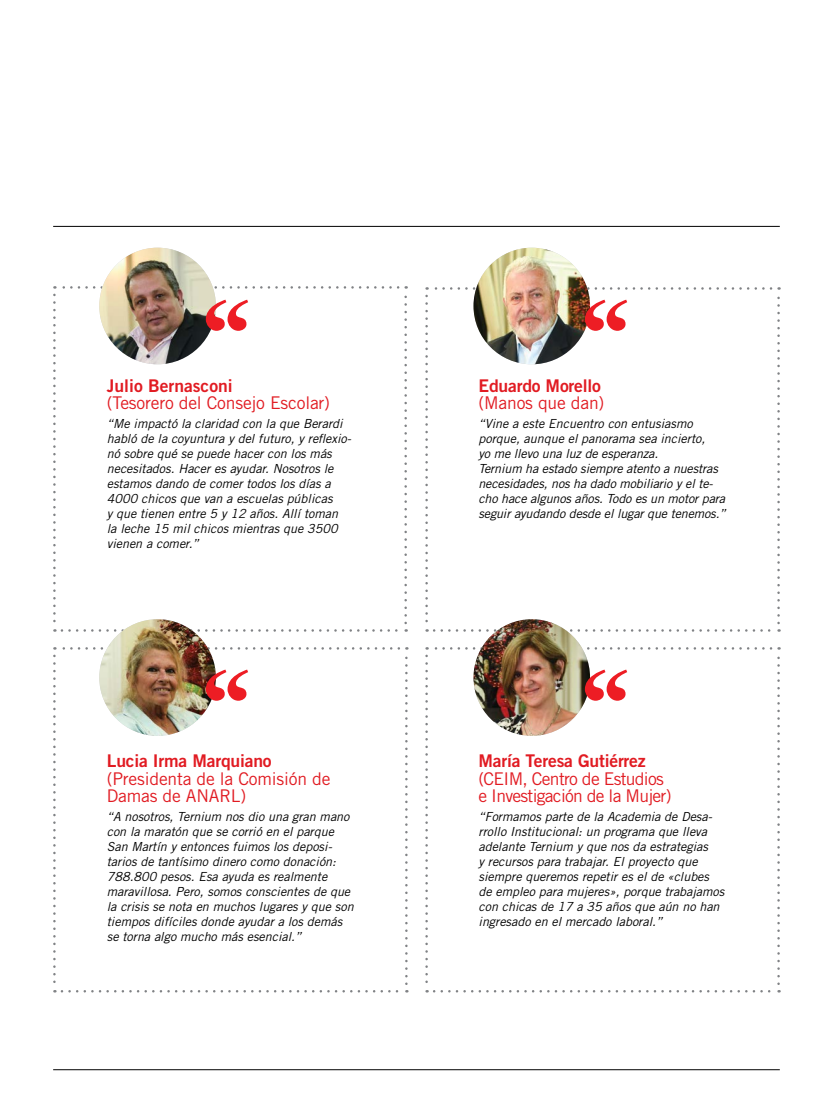
<style>
.page{position:relative;width:833px;height:1117px;background:#fff}
.page>*{position:absolute;margin:0;border:0;box-sizing:border-box;transform-origin:0 0}
.t1{font:17.5px/17.5px "Trade Gothic LT Std";letter-spacing:-.01em;color:#e11b22}
.t2{font:17.5px "Trade Gothic LT Std Bd 2";letter-spacing:-.01em;color:#e11b22}
.t3{font:17.5px/17.5px "Trade Gothic LT Std";letter-spacing:-.04em;color:#e11b22}
.t4{font:italic 12.5px/15px "Trade Gothic LT Std";color:#000}
</style>
<div class="page">
<hr style="left:53px;top:1069px;width:727px;height:1px;background:#000">
<hr style="left:53px;top:226px;width:727px;height:1px;background:#000">
<svg style="left:53px;top:295px;width:3px;height:336px"></svg>
<svg style="left:62px;top:629px;width:345px;height:2px"></svg>
<svg style="left:404px;top:286px;width:3px;height:337px"></svg>
<svg style="left:54px;top:286px;width:344px;height:2px"></svg>
<svg style="left:53px;top:655px;width:3px;height:337px"></svg>
<svg style="left:62px;top:990px;width:345px;height:2px"></svg>
<svg style="left:405px;top:647px;width:2px;height:336px"></svg>
<svg style="left:54px;top:647px;width:345px;height:2px"></svg>
<svg style="left:425px;top:296px;width:3px;height:335px"></svg>
<svg style="left:434px;top:629px;width:345px;height:2px"></svg>
<svg style="left:777px;top:287px;width:3px;height:336px"></svg>
<svg style="left:426px;top:287px;width:345px;height:3px"></svg>
<svg style="left:425px;top:655px;width:3px;height:337px"></svg>
<svg style="left:434px;top:990px;width:345px;height:2px"></svg>
<svg style="left:777px;top:647px;width:3px;height:336px"></svg>
<svg style="left:426px;top:647px;width:345px;height:2px"></svg>
<img style="left:99px;top:248px;width:117px;height:116px;border-radius:58px">
<svg style="left:206px;top:299px;width:42px;height:32px"></svg>
<img style="left:473px;top:248px;width:117px;height:116px;border-radius:58px">
<svg style="left:585px;top:299px;width:42px;height:32px"></svg>
<img style="left:473px;top:619px;width:117px;height:116px;border-radius:58px">
<svg style="left:585px;top:669px;width:42px;height:31px"></svg>
<img style="left:99px;top:619px;width:117px;height:116px;border-radius:58px">
<svg style="left:206px;top:669px;width:42px;height:31px"></svg>
<h1 class="t2" style="left:107px;top:374px;width:127px">Julio Bernasconi</h1>
<h1 class="t1" style="left:107px;top:394px;width:225px">(Tesorero del Consejo Escolar)</h1>
<p class="t4" style="left:107px;top:416px;width:246px">“Me impactó la claridad con la que Berardi habló de la coyuntura y del futuro, y reflexio&shy;nó sobre qué se puede hacer con los más necesitados. Hacer es ayudar. Nosotros le estamos dando de comer todos los días a 4000 chicos que van a escuelas públicas<br>y que tienen entre 5 y 12 años. Allí toman<br>la leche 15 mil chicos mientras que 3500 vienen a comer.”</p>
<h1 class="t2" style="left:107px;top:749px;width:166px">Lucia Irma Marquiano</h1>
<h1 class="t1" style="left:107px;top:769px;width:225px">(Presidenta de la Comisión de<br>Damas de ANARL)</h1>
<p class="t4" style="left:107px;top:808px;width:248px">“A nosotros, Ternium nos dio una gran mano con la maratón que se corrió en el parque San Martín y entonces fuimos los deposi&shy;tarios de tantísimo dinero como donación:<br>788.800 pesos. Esa ayuda es realmente maravillosa. Pero, somos conscientes de que la crisis se nota en muchos lugares y que son tiempos difíciles donde ayudar a los demás se torna algo mucho más esencial.”</p>
<h1 class="t2" style="left:478px;top:374px;width:124px">Eduardo Morello</h1>
<h1 class="t1" style="left:478px;top:394px;width:127px">(Manos que dan)</h1>
<p class="t4" style="left:478px;top:416px;width:249px">“Vine a este Encuentro con entusiasmo porque, aunque el panorama sea incierto,<br>yo me llevo una luz de esperanza.<br>Ternium ha estado siempre atento a nuestras necesidades, nos ha dado mobiliario y el te&shy;cho hace algunos años. Todo es un motor para seguir ayudando desde el lugar que tenemos.”</p>
<h1 class="t2" style="left:478px;top:749px;width:169px">María Teresa Gutiérrez</h1>
<h1 class="t3" style="left:478px;top:769px;width:195px">(CEIM, Centro de Estudios e Investigación de la Mujer)</h1>
<p class="t4" style="left:478px;top:808px;width:247px">“Formamos parte de la Academia de Desa&shy;rrollo Institucional: un programa que lleva adelante Ternium y que nos da estrategias<br>y recursos para trabajar. El proyecto que siempre queremos repetir es el de «clubes de empleo para mujeres», porque trabajamos con chicas de 17 a 35 años que aún no han ingresado en el mercado laboral.”</p>
</div>
